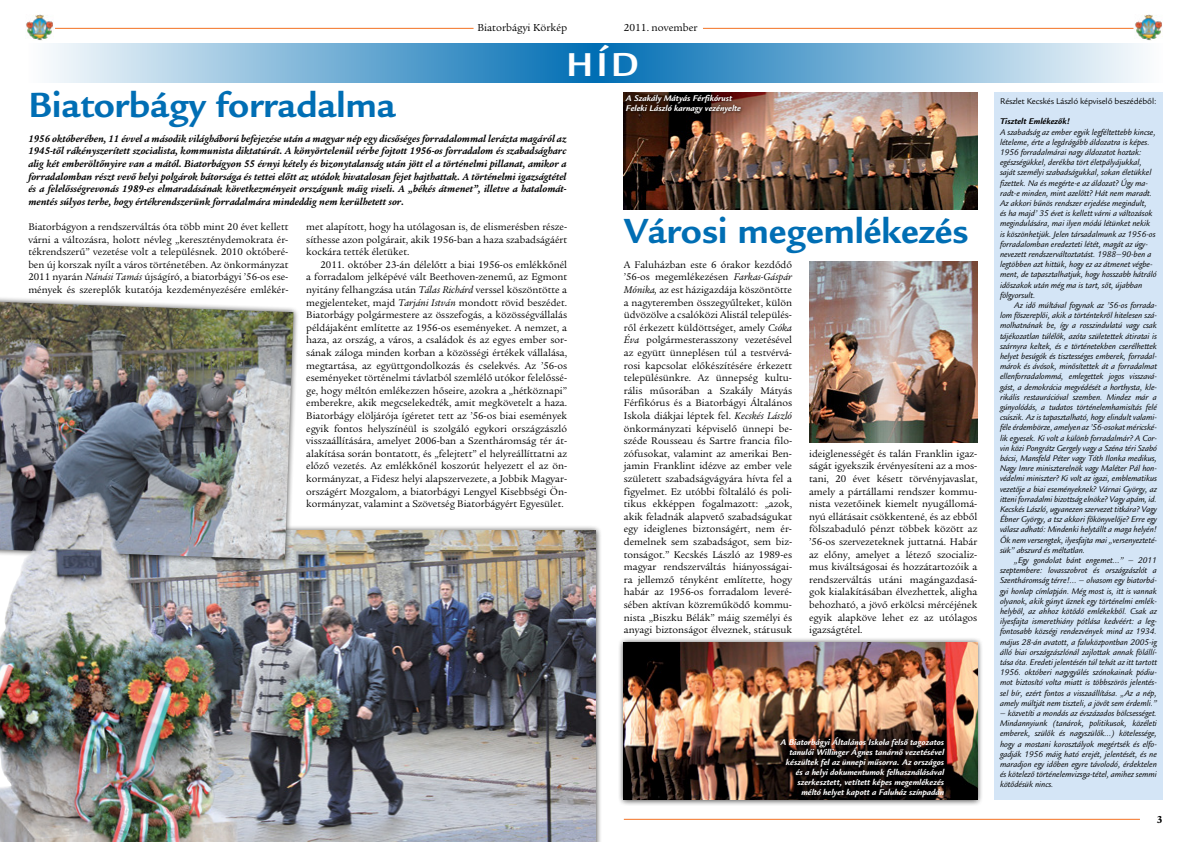
<style>
.page{position:relative;width:1191px;height:842px;background:#fff}
.page>*{position:absolute;margin:0;border:0;box-sizing:border-box;transform-origin:0 0}
.t1{font:700 38px "ITC Legacy Sans";color:#006eb4}
.t2{font:700 36px "ITC Legacy Sans";color:#fff}
.t3{font:11px "ITC Legacy Serif";color:#000}
.t4{font:700 11px "ITC Legacy Serif";color:#000}
.t5{font:10.5px/12.6px "ITC Legacy Serif";color:#000;text-align:justify}
.t6{font:italic 700 10.5px/12.6px "ITC Legacy Serif";color:#000;text-align:justify}
.t7{font:italic 9px/10.2px "Legacy Sans";color:#000;text-align:justify}
.t8{font:italic 700 9px/10px "ITC Legacy Sans";color:#fff}
.t9{font:9px "ITC Legacy Sans";letter-spacing:-.01em;color:#000}
.t10{font:italic 700 9px "ITC Legacy Sans";color:#000}
.s1{font-style:italic}
</style>
<div class="page">
<hr style="left:55px;top:28px;width:418px;height:1px;background:#f37121">
<hr style="left:703px;top:28px;width:430px;height:1px;background:#f37121">
<hr style="left:624px;top:819px;width:516px;height:1px;background:#f37121">
<img style="left:26px;top:15px;width:28px;height:25px">
<img style="left:1135px;top:15px;width:27px;height:25px">
<div style="left:94px;top:524px;width:507px;height:318px;background:#000;opacity:.75"></div>
<img style="left:239px;top:530px;width:356px;height:312px">
<div style="left:595px;top:43px;width:567px;height:40px;background:linear-gradient(to right,#006db3,#fcfdfe)"></div>
<div style="left:28px;top:43px;width:567px;height:40px;background:linear-gradient(to right,#fdfefe,#006eb4)"></div>
<div style="left:0;top:296px;width:299px;height:269px;background:#000;opacity:.75"></div>
<img style="left:0;top:302px;width:293px;height:257px">
<img style="left:0;top:491px;width:239px;height:351px">
<img style="left:624px;top:92px;width:353px;height:118px">
<img style="left:892px;top:261px;width:85px;height:181px">
<img style="left:809px;top:261px;width:83px;height:181px">
<div style="left:618px;top:637px;width:365px;height:168px;background:#000;opacity:.75"></div>
<img style="left:624px;top:643px;width:353px;height:156px">
<div style="left:994px;top:92px;width:168px;height:707px;background:#d4e5f6"></div>
<div style="left:623px;top:92px;width:121px;height:24px;background:#000;opacity:.75"></div>
<p class="t3" style="left:477px;top:22px;width:91px">Biatorbágyi Körkép</p>
<p class="t3" style="left:624px;top:22px;width:75px">2011. november</p>
<h2 class="t2" style="left:566px;top:44px;width:73px">HÍD</h2>
<h1 class="t1" style="left:28px;top:83px;width:369px">Biatorbágy forradalma</h1>
<p class="t6" style="left:28px;top:132px;width:540px">1956 októberében, 11 évvel a második világháború befejezése után a magyar nép egy dicsőséges forradalommal lerázta magáról az 1945-től rákényszerített szocialista, kommunista diktatúrát. A könyörtelenül vérbe fojtott 1956-os forradalom és szabadságharc alig két emberöltőnyire van a mától. Biatorbágyon 55 évnyi kétely és bizonytalanság után jött el a történelmi pillanat, amikor a forradalomban részt vevő helyi polgárok bátorsága és tettei előtt az utódok hivatalosan fejet hajthattak. A történelmi igazságtétel és a felelősségrevonás 1989-es elmaradásának következményeit országunk máig viseli. A „békés átmenet”, illetve a hatalomát&shy;mentés súlyos terhe, hogy értékrendszerünk forradalmára mindeddig nem kerülhetett sor.</p>
<p class="t5" style="left:28px;top:220px;width:262px">Biatorbágyon a rendszerváltás óta több mint 20 évet kellett várni a változásra, holott névleg „kereszténydemokrata ér&shy;tékrendszerű” vezetése volt a településnek. 2010 októberé&shy;ben új korszak nyílt a város történetében. Az önkormányzat 2011 nyarán <span class="s1">Nánási Tamás</span> újságíró, a biatorbágyi ’56-os ese&shy;mények és szereplők kutatója kezdeményezésére emlékér-</p>
<p class="t5" style="left:306px;top:220px;width:262px">met alapított, hogy ha utólagosan is, de elismerésben része&shy;síthesse azon polgárait, akik 1956-ban a haza szabadságáért kockára tették életüket.</p>
<p class="t5" style="left:306px;top:258px;width:262px;text-indent:14px">2011. október 23-án délelőtt a biai 1956-os emlékkőnél a forradalom jelképévé vált Beethoven-zenemű, az Egmont nyitány felhangzása után <span class="s1">Tálas Richárd</span> verssel köszöntötte a megjelenteket, majd <span class="s1">Tarjáni István</span> mondott rövid beszédet.<br>Biatorbágy polgármestere az összefogás, a közösségvállalás példájaként említette az 1956-os eseményeket. A nemzet, a haza, az ország, a város, a családok és az egyes ember sor&shy;sának záloga minden korban a közösségi értékek vállalása, megtartása, az együttgondolkozás és cselekvés. Az ’56-os eseményeket történelmi távlatból szemlélő utókor felelőssé&shy;ge, hogy méltón emlékezzen hőseire, azokra a „hétköznapi” emberekre, akik megcselekedték, amit megkövetelt a haza.<br>Biatorbágy elöljárója ígéretet tett az ’56-os biai események egyik fontos helyszínéül is szolgáló egykori országzászló visszaállítására, amelyet 2006-ban a Szentháromság tér át&shy;alakítása során bontatott, és „felejtett” el helyreállíttatni az előző vezetés. Az emlékkőnél koszorút helyezett el az ön&shy;kormányzat, a Fidesz helyi alapszervezete, a Jobbik Magyar&shy;országért Mozgalom, a biatorbágyi Lengyel Kisebbségi Ön&shy;kormányzat, valamint a Szövetség Biatorbágyért Egyesület.</p>
<p class="t8" style="left:626px;top:93px;width:117px">A Szakály Mátyás Férfikórust<br>Feleki László karnagy vezényelte</p>
<h1 class="t1" style="left:624px;top:209px;width:346px">Városi megemlékezés</h1>
<p class="t5" style="left:624px;top:258px;width:170px">A Faluházban este 6 órakor kezdődő ’56-os megemlékezésen <span class="s1">Farkas-Gáspár Mónika,</span> az est házigazdája köszöntötte a nagyteremben összegyűlteket, külön üdvözölve a csalóközi Alistál település&shy;ről érkezett küldöttséget, amely <span class="s1">Csóka Éva</span> polgármesterasszony vezetésével az együtt ünneplésen túl a testvérvá&shy;rosi kapcsolat előkészítésére érkezett településünkre. Az ünnepség kultu&shy;rális műsorában a Szakály Mátyás Férfikórus és a Biatorbágyi Általános Iskola diákjai léptek fel. <span class="s1">Kecskés László </span>önkormányzati képviselő ünnepi be&shy;széde Rousseau és Sartre francia filo&shy;zófusokat, valamint az amerikai Ben&shy;jamin Franklint idézve az ember vele született szabadságvágyára hívta fel a figyelmet. Ez utóbbi föltaláló és poli&shy;tikus ekképpen fogalmazott: „azok, akik feladnák alapvető szabadságukat egy ideiglenes biztonságért, nem ér&shy;demelnek sem szabadságot, sem biz&shy;tonságot.” Kecskés László az 1989-es magyar rendszerváltás hiányosságai&shy;ra jellemző tényként említette, hogy habár az 1956-os forradalom leveré&shy;sében aktívan közreműködő kommu&shy;nista „Biszku Bélák” máig személyi és anyagi biztonságot élveznek, státusuk</p>
<p class="t5" style="left:809px;top:447px;width:170px">ideiglenességét és talán Franklin igaz&shy;ságát igyekszik érvényesíteni az a mos&shy;tani, 20 évet késett törvényjavaslat, amely a pártállami rendszer kommu&shy;nista vezetőinek kiemelt nyugállomá&shy;nyú ellátásait csökkentené, és az ebből fölszabaduló pénzt többek között az ’56-os szervezeteknek juttatná. Habár az előny, amelyet a létező szocializ&shy;mus kiváltságosai és hozzátartozóik a rendszerváltás utáni magángazdasá&shy;gok kialakításában élvezhettek, aligha behozható, a jövő erkölcsi mércéjének egyik alapköve lehet ez az utólagos igazságtétel.</p>
<p class="t8" style="left:780px;top:737px;width:165px;text-align:right">A Biatorbágyi Általános Iskola felső tagozatos tanulói Willinger Ágnes tanárnő vezetésével készültek fel az ünnepi műsorra. Az országos és a helyi dokumentumok felhasználásával szerkesztett, vetített képes megemlékezés méltó helyet kapott a Faluház színpadán</p>
<p class="t9" style="left:1000px;top:96px;width:158px">Részlet Kecskés László képviselő beszédéből:</p>
<p class="t10" style="left:1000px;top:116px;width:71px">Tisztelt Emlékezők!</p>
<p class="t7" style="left:1000px;top:127px;width:158px;text-align:left">A szabadság az ember egyik legféltettebb kincse, lételeme, érte a legdrágább áldozatra is képes.<br>1956 forradalmárai nagy áldozatot hoztak: egészségükkel, derékba tört életpályájukkal, saját személyi szabadságukkal, sokan életükkel fizettek. Na és megérte-e az áldozat? Úgy ma&shy;radt-e minden, mint azelőtt? Hát nem maradt.<br>Az akkori bűnös rendszer erjedése megindult,<br>és ha majd’ 35 évet is kellett várni a változások megindulására, mai ilyen módú létünket nekik is köszönhetjük. Jelen társadalmunk az 1956-os forradalomban eredezteti létét, magát az úgy&shy;nevezett rendszerváltoztatást. 1988–90-ben a legtöbben azt hittük, hogy ez az átmenet végbe&shy;ment, de tapasztalhatjuk, hogy hosszabb hátráló időszakok után még ma is tart, sőt, újabban fölgyorsult.</p>
<p class="t7" style="left:1000px;top:300px;width:158px;text-indent:14px">Az idő múltával fogynak az ’56-os forrada&shy;lom főszereplői, akik a történtekről hitelesen szá&shy;molhatnának be, így a rosszindulatú vagy csak tájékozatlan túlélők, azóta születettek átiratai is szárnyra keltek, és e történetekben cserélhettek helyet besúgók és tisztességes emberek, forradal&shy;márok és ávósok, minősítettek át a forradalmat ellenforradalommá, emlegettek jogos visszavá&shy;gást, a demokrácia megvédését a horthysta, kle&shy;rikális restaurációval szemben. Mindez már a gúnyolódás, a tudatos történelemhamisítás felé csúszik. Az is tapasztalható, hogy elindult valami&shy;féle érdembörze, amelyen az ’56-osokat méricské&shy;lik egyesek. Ki volt a különb forradalmár? A Cor&shy;vin közi Pongrátz Gergely vagy a Széna téri Szabó bácsi, Mansfeld Péter vagy Tóth Ilonka medikus, Nagy Imre miniszterelnök vagy Maléter Pál hon&shy;védelmi miniszter? Ki volt az igazi, emblematikus vezetője a biai eseményeknek? Várnai György, az itteni forradalmi bizottság elnöke? Vagy apám, id.<br>Kecskés László, ugyanezen szervezet titkára? Vagy Ébner György, a tsz akkori főkönyvelője? Erre egy válasz adható: Mindenki helytállt a maga helyén!<br>Ők nem versengtek, ilyesfajta mai „versenyezteté&shy;sük” abszurd és méltatlan.</p>
<p class="t7" style="left:1000px;top:555px;width:158px;text-indent:14px">„Egy gondolat bánt engemet…” – 2011 szeptembere: lovasszobrot és országzászlót a Szentháromság térre!… – olvasom egy biatorbá&shy;gyi honlap címlapján. Még most is, itt is vannak olyanok, akik gúnyt űznek egy történelmi emlék&shy;helyből, az ahhoz kötődő emlékekből. Csak az ilyesfajta ismerethiány pótlása kedvéért: a leg&shy;fontosabb községi rendezvények mind az 1934. május 28-án avatott, a faluközpontban 2005-ig álló biai országzászlónál zajlottak annak fölállí&shy;tása óta. Eredeti jelentésén túl tehát az itt tartott 1956. októberi nagygyűlés szónokainak pódiu&shy;mot biztosító volta miatt is többszörös jelentés&shy;sel bír, ezért fontos a visszaállítása. „Az a nép, amely múltját nem tiszteli, a jövőt sem érdemli.”</p>
<p class="t7" style="left:1000px;top:708px;width:158px">– közvetíti a mondás az évszázados bölcsességet.<br>Mindannyiunk (tanárok, politikusok, közéleti emberek, szülők és nagyszülők…) kötelessége, hogy a mostani korosztályok megértsék és elfo&shy;gadják 1956 máig ható erejét, jelentését, és ne maradjon egy időben egyre távolodó, érdektelen és kötelező történelemvizsga-tétel, amihez semmi kötődésük nincs.</p>
<p class="t4" style="left:1156px;top:813px;width:7px">3</p>
</div>
